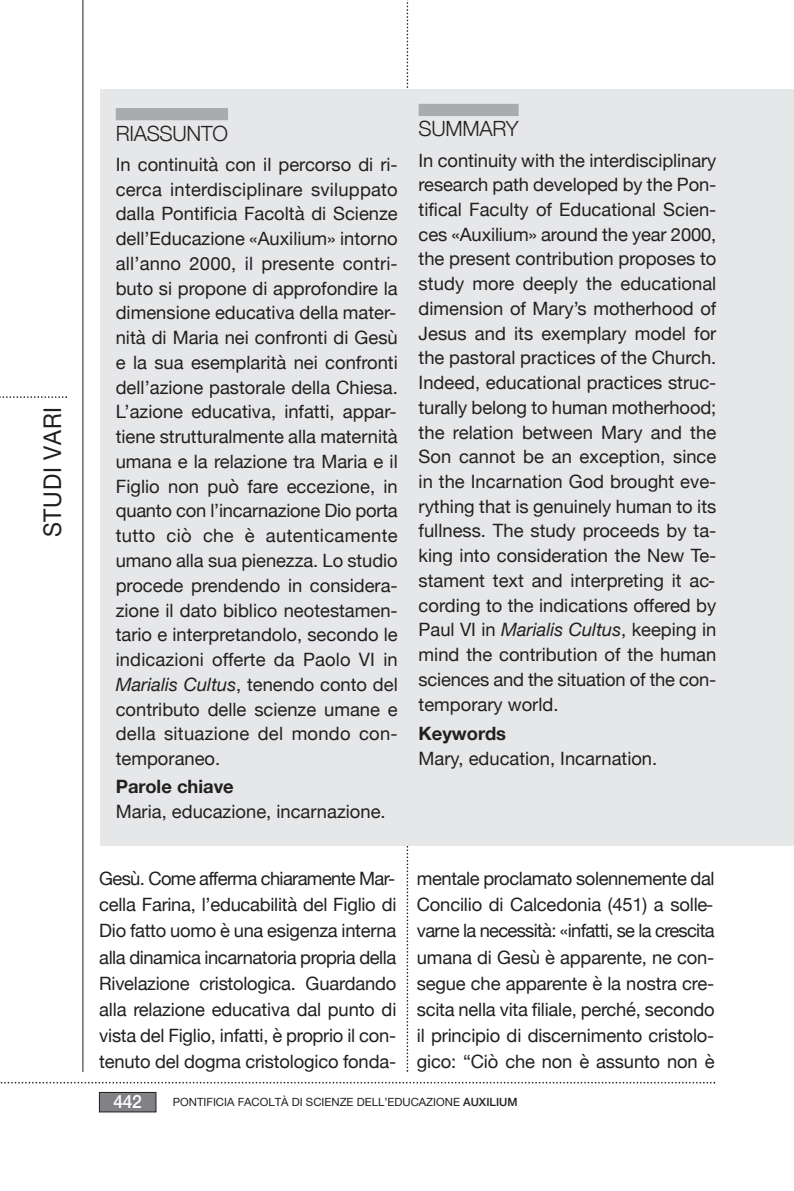
<style>
.page{position:relative;width:794px;height:1191px;background:#fff}
.page>*{position:absolute;margin:0;border:0;box-sizing:border-box;transform-origin:0 0}
.t1{font:24.5px "Helvetica Neue LT Pro Roman 2";letter-spacing:.03em;color:#231f20;scale:.94 1}
.t2{font:300 21px "Helvetica Neue";letter-spacing:-.015em;color:#231f20}
.t3{font:18.38px/24.7px "Helvetica Neue";letter-spacing:-.01em;color:#231f20;text-align:justify}
.t4{font:700 18.38px "Helvetica Neue";color:#231f20}
.t5{font:18.38px "Helvetica Neue LT Pro Md 2";color:#fff;scale:.95 1}
.t6{font:11.38px "Helvetica Neue LT Pro Roman 2";color:#231f20}
.s1{font-style:italic}
.s2{font-family:"Helvetica Neue LT Pro Md 2"}
</style>
<div class="page">
<div style="left:100px;top:1092px;width:56px;height:19px;background:#808285"></div>
<div style="left:99px;top:1092px;width:57px;height:20px;border:1px solid #231f20"></div>
<hr style="left:82px;top:0;width:1px;height:1071px;background:#231f20">
<svg style="left:406px;top:0;width:2px;height:1071px"></svg>
<svg style="left:0;top:1081px;width:715px;height:2px"></svg>
<svg style="left:0;top:396px;width:67px;height:2px"></svg>
<div style="left:100px;top:90px;width:694px;height:755px;background:#e6e7e9"></div>
<div style="left:116px;top:108px;width:112px;height:12px;background:#aaabaf"></div>
<div style="left:418px;top:104px;width:100px;height:12px;background:#aaabaf"></div>
<p class="t1" style="left:44px;top:537px;width:140px;rotate:-90deg">STUDI VARI</p>
<p class="t2" style="left:116px;top:120px;width:114px">RIASSUNTO</p>
<p class="t3" style="left:116px;top:152px;width:283px">In continuità con il percorso di ri&shy;cerca interdisciplinare sviluppato dalla Pontificia Facoltà di Scienze dell’Educazione «Auxilium» intorno all’anno 2000, il presente contri&shy;buto si propone di approfondire la dimensione educativa della mater&shy;nità di Maria nei confronti di Gesù e la sua esemplarità nei confronti dell’azione pastorale della Chiesa.<br>L’azione educativa, infatti, appar&shy;tiene strutturalmente alla maternità umana e la relazione tra Maria e il Figlio non può fare eccezione, in quanto con l’incarnazione Dio porta tutto ciò che è autenticamente umano alla sua pienezza. Lo studio procede prendendo in considera&shy;zione il dato biblico neotestamen&shy;tario e interpretandolo, secondo le indicazioni offerte da Paolo VI in <span class="s1">Marialis Cultus</span>, tenendo conto del contributo delle scienze umane e della situazione del mondo con&shy;temporaneo.</p>
<p class="t4" style="left:116px;top:775px;width:120px">Parole chiave</p>
<p class="t3" style="left:116px;top:799px;width:271px">Maria, educazione, incarnazione.</p>
<p class="t2" style="left:418px;top:116px;width:101px">SUMMARY</p>
<p class="t3" style="left:418px;top:147px;width:299px">In continuity with the interdisciplinary research path developed by the Pon&shy;tifical Faculty of Educational Scien&shy;ces «Auxilium» around the year 2000, the present contribution proposes to study more deeply the educational dimension of Mary’s motherhood of Jesus and its exemplary model for the pastoral practices of the Church.<br>Indeed, educational practices struc&shy;turally belong to human motherhood; the relation between Mary and the Son cannot be an exception, since in the Incarnation God brought eve&shy;rything that is genuinely human to its fullness. The study proceeds by ta&shy;king into consideration the New Te&shy;stament text and interpreting it ac&shy;cording to the indications offered by Paul VI in <span class="s1">Marialis Cultus</span>, keeping in mind the contribution of the human sciences and the situation of the con&shy;temporary world.</p>
<p class="t4" style="left:418px;top:722px;width:89px">Keywords</p>
<p class="t3" style="left:418px;top:746px;width:240px">Mary, education, Incarnation.</p>
<p class="t3" style="left:99px;top:865px;width:299px;line-height:26.1px">Gesù. Come afferma chiaramente Mar&shy;cella Farina, l’educabilità del Figlio di Dio fatto uomo è una esigenza interna alla dinamica incarnatoria propria della Rivelazione cristologica. Guardando alla relazione educativa dal punto di vista del Figlio, infatti, è proprio il con&shy;tenuto del dogma cristologico fonda-</p>
<p class="t3" style="left:417px;top:865px;width:299px;line-height:26.1px">mentale proclamato solennemente dal Concilio di Calcedonia (451) a solle&shy;varne la necessità: «infatti, se la crescita umana di Gesù è apparente, ne con&shy;segue che apparente è la nostra cre&shy;scita nella vita filiale, perché, secondo il principio di discernimento cristolo&shy;gico: “Ciò che non è assunto non è</p>
<p class="t5" style="left:113px;top:1091px;width:32px">442</p>
<p class="t6" style="left:173px;top:1097px;width:346px">PONTIFICIA FACOLTÀ DI SCIENZE DELL’EDUCAZIONE <span class="s2">AUXILIUM</span></p>
</div>
